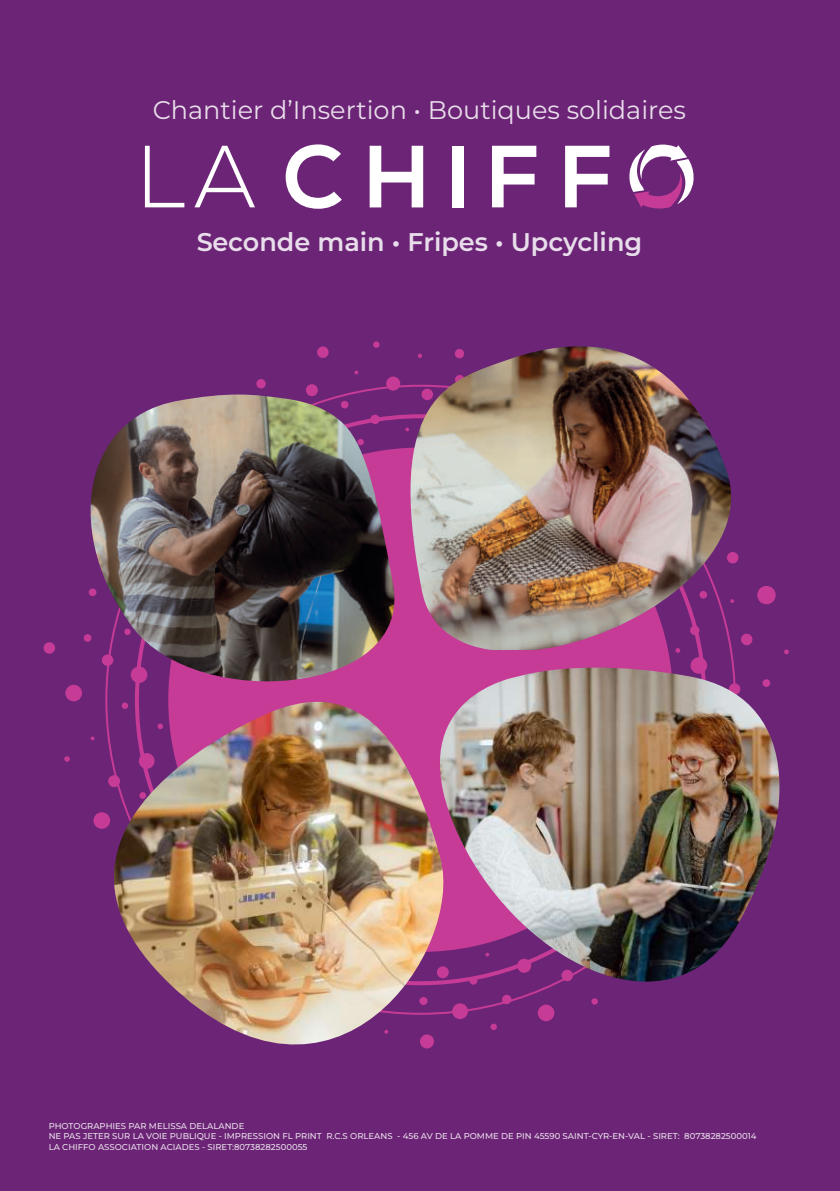
<style>
.page{position:relative;width:840px;height:1191px;background:#fff}
.page>*{position:absolute;margin:0;border:0;box-sizing:border-box;transform-origin:0 0}
.t1{font:25.6px "Montserrat";color:#fff}
.t2{font:600 25.6px "Montserrat";color:#fff}
.t3{font:500 8.4px/10.2px "Montserrat";color:#fff}
</style>
<div class="page">
<div style="left:0;top:0;width:839px;height:1191px;background:#6c2476"></div>
<svg style="left:145px;top:146px;width:39px;height:61px"></svg>
<svg style="left:194px;top:146px;width:61px;height:61px"></svg>
<svg style="left:285px;top:144px;width:56px;height:65px"></svg>
<svg style="left:369px;top:146px;width:54px;height:61px"></svg>
<div style="left:451px;top:146px;width:12px;height:61px;background:#fff"></div>
<svg style="left:492px;top:146px;width:44px;height:61px"></svg>
<svg style="left:565px;top:146px;width:44px;height:61px"></svg>
<svg style="left:629px;top:145px;width:64px;height:63px"></svg>
<div style="left:168px;top:447px;width:504px;height:505px;background:#c53b96;border-radius:50%"></div>
<div style="left:256px;top:379px;width:9px;height:9px;background:#c53b96;border-radius:50%"></div>
<img style="left:92px;top:703px;width:372px;height:343px">
<img style="left:401px;top:346px;width:338px;height:304px">
<img style="left:89px;top:394px;width:310px;height:309px">
<div style="left:537px;top:1004px;width:17px;height:17px;background:#c53b96;border-radius:50%"></div>
<svg style="left:591px;top:998px;width:6px;height:6px"></svg>
<div style="left:419px;top:1034px;width:15px;height:14px;background:#c53b96;border-radius:50%"></div>
<svg style="left:501px;top:994px;width:10px;height:10px"></svg>
<div style="left:419px;top:997px;width:8px;height:8px;background:#c53b96;border-radius:50%"></div>
<div style="left:452px;top:1003px;width:15px;height:16px;background:#c53b96;border-radius:50%"></div>
<svg style="left:384px;top:1029px;width:4px;height:4px"></svg>
<div style="left:490px;top:1023px;width:6px;height:7px;background:#c53b96;border-radius:50%"></div>
<svg style="left:690px;top:656px;width:17px;height:11px"></svg>
<svg style="left:757px;top:586px;width:19px;height:19px"></svg>
<svg style="left:741px;top:633px;width:11px;height:13px"></svg>
<svg style="left:725px;top:551px;width:13px;height:13px"></svg>
<svg style="left:689px;top:625px;width:10px;height:10px"></svg>
<svg style="left:698px;top:590px;width:9px;height:9px"></svg>
<svg style="left:729px;top:599px;width:5px;height:4px"></svg>
<svg style="left:674px;top:648px;width:6px;height:5px"></svg>
<svg style="left:784px;top:649px;width:4px;height:5px"></svg>
<div style="left:130px;top:666px;width:18px;height:17px;background:#c53b96;border-radius:50%"></div>
<div style="left:93px;top:812px;width:17px;height:17px;background:#c53b96;border-radius:50%"></div>
<div style="left:124px;top:628px;width:7px;height:7px;background:#c53b96;border-radius:50%"></div>
<div style="left:101px;top:654px;width:12px;height:12px;background:#c53b96;border-radius:50%"></div>
<div style="left:43px;top:642px;width:12px;height:12px;background:#c53b96;border-radius:50%"></div>
<div style="left:121px;top:702px;width:7px;height:7px;background:#c53b96;border-radius:50%"></div>
<div style="left:108px;top:775px;width:12px;height:12px;background:#c53b96;border-radius:50%"></div>
<div style="left:83px;top:634px;width:8px;height:8px;background:#c53b96;border-radius:50%"></div>
<svg style="left:139px;top:791px;width:7px;height:8px"></svg>
<div style="left:138px;top:752px;width:17px;height:17px;background:#c53b96;border-radius:50%"></div>
<svg style="left:90px;top:736px;width:4px;height:4px"></svg>
<svg style="left:157px;top:723px;width:6px;height:6px"></svg>
<svg style="left:64px;top:756px;width:6px;height:6px"></svg>
<div style="left:88px;top:588px;width:9px;height:8px;background:#c53b96;border-radius:50%"></div>
<div style="left:421px;top:389px;width:12px;height:11px;background:#c53b96;border-radius:50%"></div>
<div style="left:317px;top:346px;width:11px;height:12px;background:#c53b96;border-radius:50%"></div>
<div style="left:386px;top:376px;width:14px;height:14px;background:#c53b96;border-radius:50%"></div>
<div style="left:370px;top:415px;width:9px;height:9px;background:#c53b96;border-radius:50%"></div>
<div style="left:454px;top:349px;width:10px;height:9px;background:#c53b96;border-radius:50%"></div>
<svg style="left:417px;top:354px;width:5px;height:4px"></svg>
<div style="left:306px;top:384px;width:11px;height:12px;background:#c53b96;border-radius:50%"></div>
<div style="left:340px;top:401px;width:8px;height:7px;background:#c53b96;border-radius:50%"></div>
<svg style="left:354px;top:370px;width:4px;height:4px"></svg>
<svg style="left:357px;top:439px;width:6px;height:6px"></svg>
<div style="left:373px;top:341px;width:6px;height:7px;background:#c53b96;border-radius:50%"></div>
<svg style="left:405px;top:427px;width:4px;height:4px"></svg>
<img style="left:405px;top:667px;width:375px;height:326px">
<div style="left:65px;top:684px;width:17px;height:18px;background:#c53b96;border-radius:50%"></div>
<h1 class="t1" style="left:152px;top:93px;width:535px">Chantier d’Insertion • Boutiques solidaires</h1>
<h1 class="t2" style="left:196px;top:225px;width:447px">Seconde main • Fripes • Upcycling</h1>
<p class="t3" style="left:49px;top:1120px;width:709px">PHOTOGRAPHIES PAR MELISSA DELALANDE<br>NE PAS JETER SUR LA VOIE PUBLIQUE - IMPRESSION FL PRINT R.C.S ORLEANS - 456 AV DE LA POMME DE PIN 45590 SAINT-CYR-EN-VAL - SIRET: 80738282500014<br>LA CHIFFO ASSOCIATION ACIADES - SIRET:80738282500055</p>
</div>
